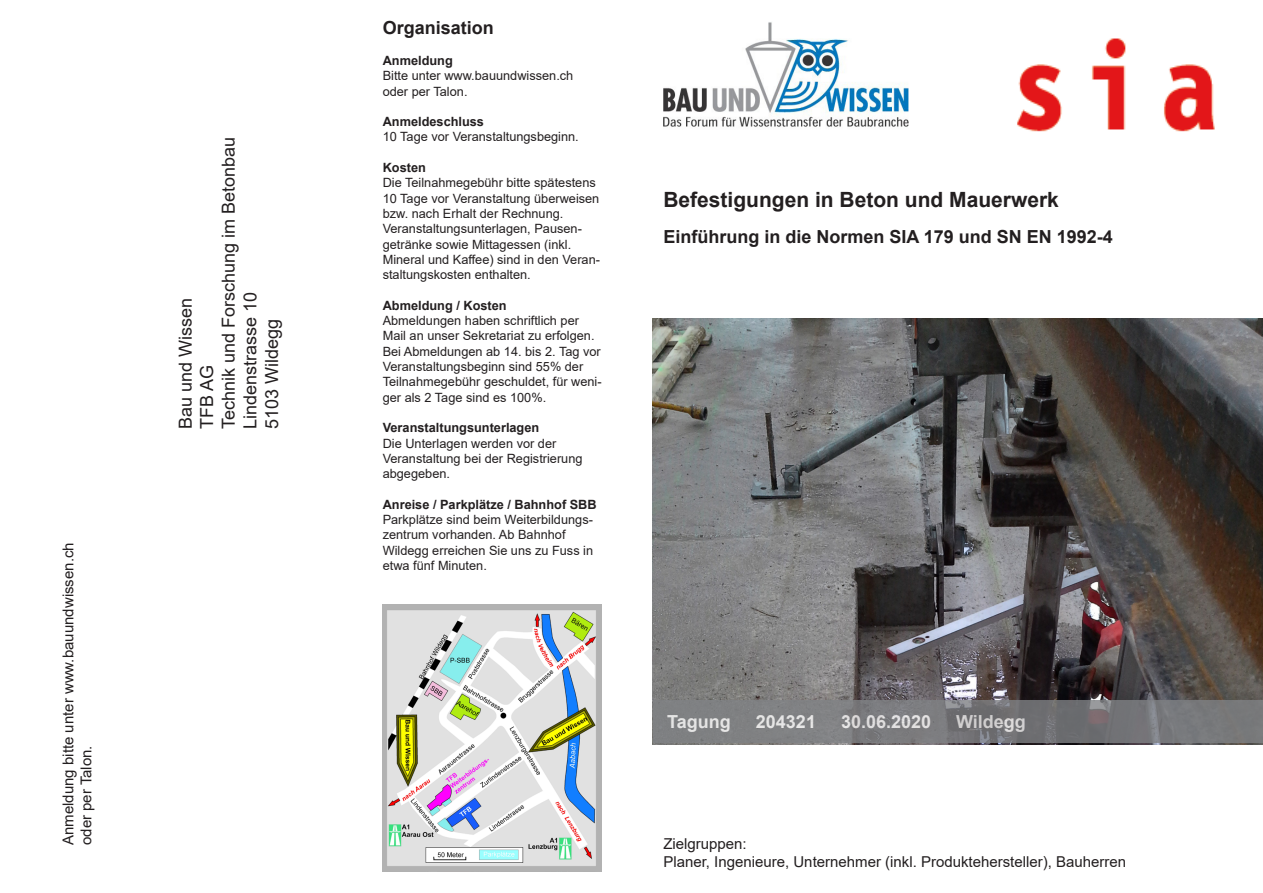
<style>
.page{position:relative;width:1263px;height:893px;background:#fff}
.page>*{position:absolute;margin:0;border:0;box-sizing:border-box;transform-origin:0 0}
.t1{font:700 21px "Arial";color:#231f20}
.t2{font:18px "Arial";color:#231f20}
.t3{font:700 18px "Arial";color:#231f20}
.t4{font:700 18px "Arial";color:#fff}
.t5{font:15px/18px "Arial";color:#231f20}
.t6{font:12.75px/15.3px "Arial";color:#231f20}
.t7{font:700 12.75px "Arial";color:#231f20}
</style>
<div class="page">
<img style="left:663px;top:22px;width:246px;height:105px">
<img style="left:653px;top:319px;width:610px;height:425px">
<svg style="left:653px;top:701px;width:610px;height:42px;fill:#7a7a7d"></svg>
<img style="left:383px;top:604px;width:219px;height:268px">
<img style="left:1017px;top:38px;width:198px;height:94px">
<p class="t5" style="left:59px;top:845px;width:304px;rotate:-90deg">Anmeldung bitte unter www.bauundwissen.ch oder per Talon.</p>
<p class="t2" style="left:173px;top:429px;width:133px;rotate:-90deg">Bau und Wissen</p>
<p class="t2" style="left:195px;top:429px;width:66px;rotate:-90deg">TFB AG</p>
<p class="t2" style="left:216px;top:429px;width:294px;rotate:-90deg">Technik und Forschung im Betonbau</p>
<p class="t2" style="left:238px;top:429px;width:139px;rotate:-90deg">Lindenstrasse 10</p>
<p class="t2" style="left:259px;top:429px;width:112px;rotate:-90deg">5103 Wildegg</p>
<p class="t3" style="left:383px;top:15px;width:113px">Organisation</p>
<p class="t7" style="left:383px;top:52px;width:72px">Anmeldung</p>
<p class="t6" style="left:383px;top:68px;width:192px">Bitte unter www.bauundwissen.ch oder per Talon.</p>
<p class="t7" style="left:383px;top:113px;width:103px">Anmeldeschluss</p>
<p class="t6" style="left:383px;top:129px;width:198px">10 Tage vor Veranstaltungsbeginn.</p>
<p class="t7" style="left:383px;top:159px;width:45px">Kosten</p>
<p class="t6" style="left:383px;top:175px;width:219px">Die Teilnahmegebühr bitte spätestens 10 Tage vor Veranstaltung überweisen bzw. nach Erhalt der Rechnung.<br>Veranstaltungsunterlagen, Pausen&shy;getränke sowie Mittagessen (inkl.<br>Mineral und Kaffee) sind in den Veran&shy;staltungskosten enthalten.</p>
<p class="t7" style="left:383px;top:296px;width:125px">Abmeldung / Kosten</p>
<p class="t6" style="left:383px;top:313px;width:220px">Abmeldungen haben schriftlich per Mail an unser Sekretariat zu erfolgen.<br>Bei Abmeldungen ab 14. bis 2. Tag vor Veranstaltungsbeginn sind 55% der Teilnahmegebühr geschuldet, für weni&shy;ger als 2 Tage sind es 100%.</p>
<p class="t7" style="left:383px;top:419px;width:158px">Veranstaltungsunterlagen</p>
<p class="t6" style="left:383px;top:435px;width:201px">Die Unterlagen werden vor der<br>Veranstaltung bei der Registrierung abgegeben.</p>
<p class="t7" style="left:383px;top:495px;width:215px">Anreise / Parkplätze / Bahnhof SBB</p>
<p class="t6" style="left:383px;top:512px;width:212px">Parkplätze sind beim Weiterbildungs&shy;zentrum vorhanden. Ab Bahnhof<br>Wildegg erreichen Sie uns zu Fuss in etwa fünf Minuten.</p>
<p class="t1" style="left:663px;top:184px;width:397px">Befestigungen in Beton und Mauerwerk</p>
<p class="t3" style="left:663px;top:224px;width:451px">Einführung in die Normen SIA 179 und SN EN 1992-4</p>
<h2 class="t4" style="left:667px;top:709px;width:65px">Tagung</h2>
<h2 class="t4" style="left:756px;top:709px;width:62px">204321</h2>
<h2 class="t4" style="left:841px;top:709px;width:92px">30.06.2020</h2>
<h2 class="t4" style="left:956px;top:709px;width:71px">Wildegg</h2>
<p class="t5" style="left:663px;top:834px;width:85px">Zielgruppen:</p>
<p class="t5" style="left:663px;top:852px;width:464px">Planer, Ingenieure, Unternehmer (inkl. Produktehersteller), Bauherren</p>
</div>
